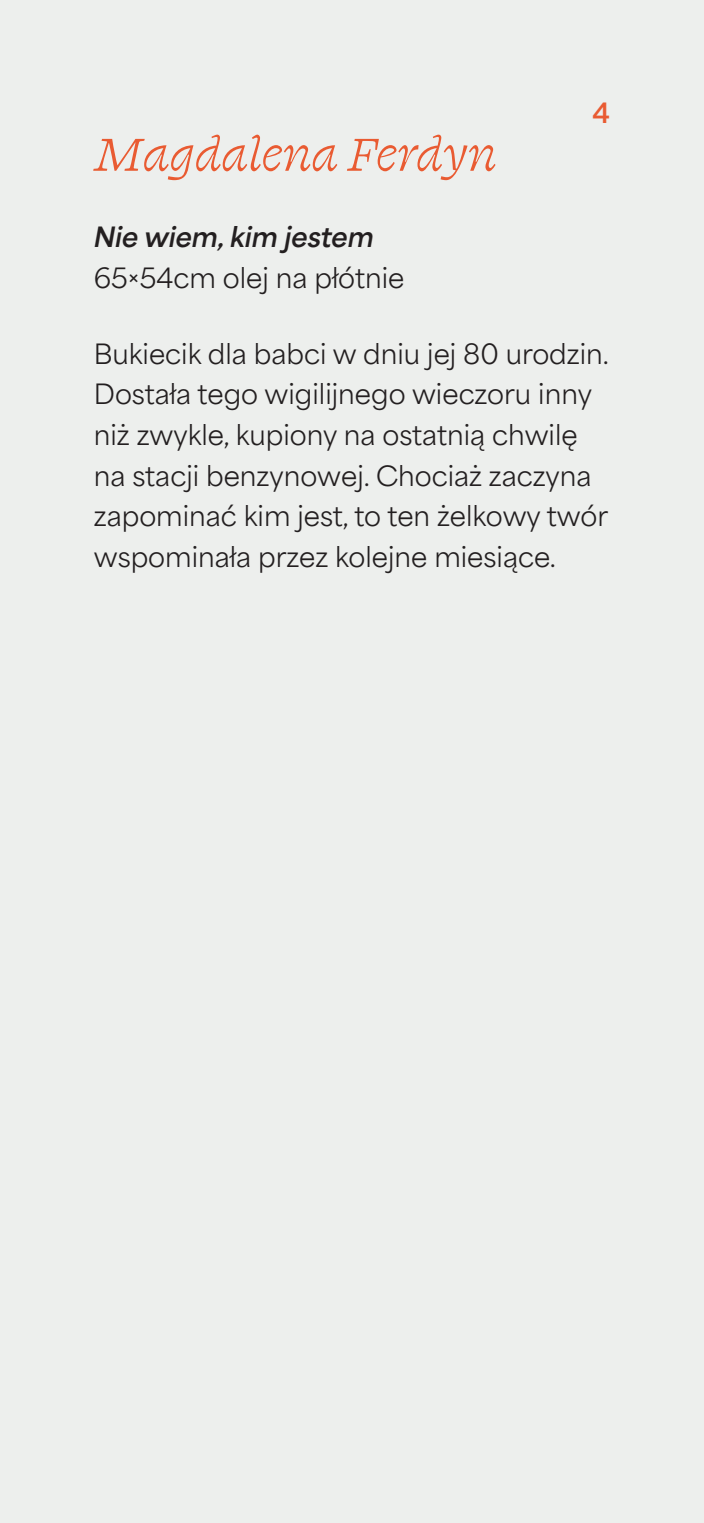
<style>
.page{position:relative;width:704px;height:1523px;background:#fff}
.page>*{position:absolute;margin:0;border:0;box-sizing:border-box;transform-origin:0 0}
.t1{font:53.12px "Swear Text Cilati";color:#e95b32}
.t2{font:26.25px/40.6px "Area Normal";color:#231f20}
.t3{font:italic 700 26.25px "Area Normal";color:#231f20}
.t4{font:700 26.25px "Area Normal";color:#e95b32}
</style>
<div class="page">
<div style="left:0;top:0;width:703px;height:1522px;background:#edefed"></div>
<p class="t1" style="left:94px;top:118px;width:403px">Magdalena Ferdyn</p>
<p class="t3" style="left:94px;top:213px;width:281px">Nie wiem, kim jestem</p>
<p class="t2" style="left:94px;top:254px;width:312px">65×54cm olej na płótnie</p>
<p class="t4" style="left:592px;top:89px;width:19px">4</p>
<p class="t2" style="left:94px;top:330px;width:516px">Bukiecik dla babci w dniu jej 80 urodzin.<br>Dostała tego wigilijnego wieczoru inny niż zwykle, kupiony na ostatnią chwilę na stacji benzynowej. Chociaż zaczyna zapominać kim jest, to ten żelkowy twór wspominała przez kolejne miesiące.</p>
</div>
